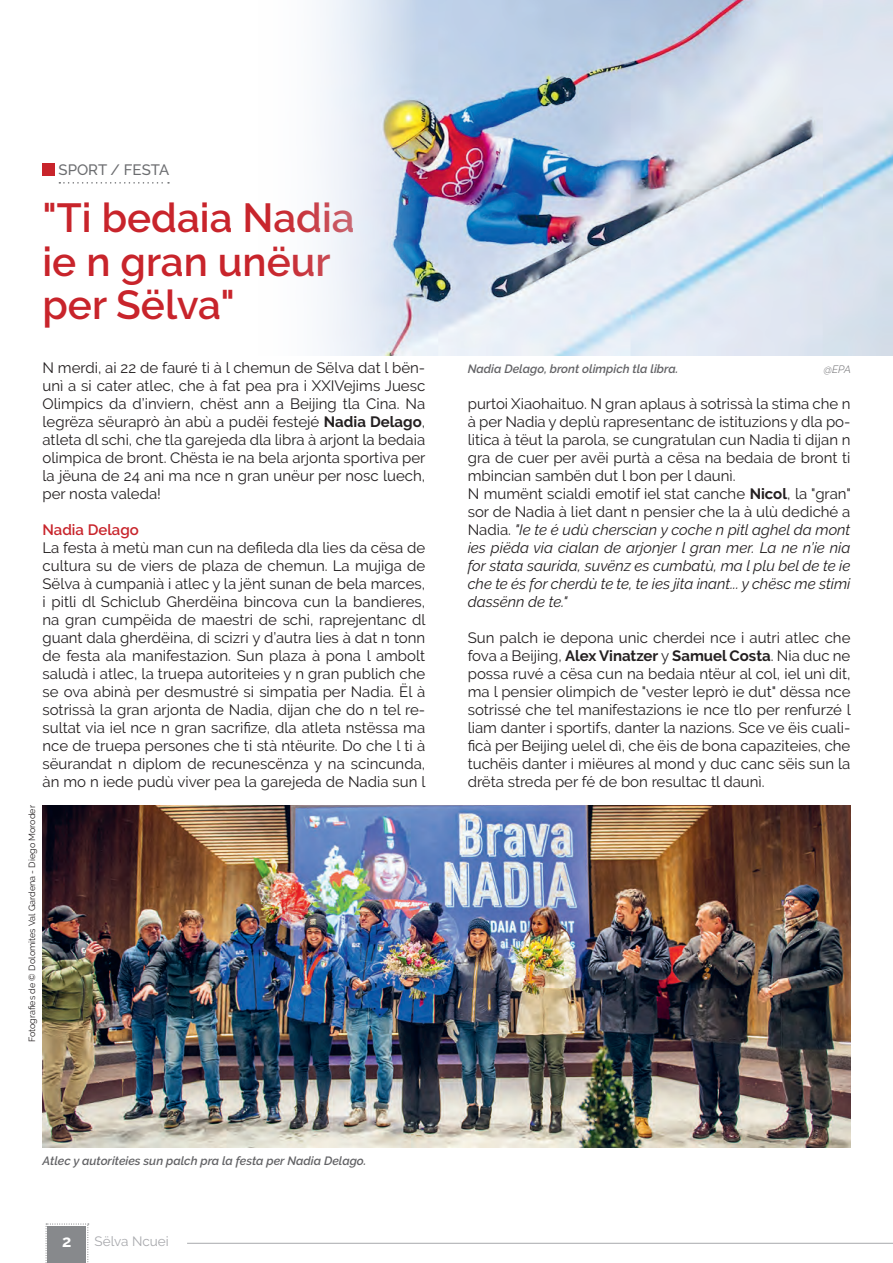
<style>
.page{position:relative;width:893px;height:1263px;background:#fff}
.page>*{position:absolute;margin:0;border:0;box-sizing:border-box;transform-origin:0 0}
.TITEL_32{font:600 40.5px "Raleway";color:#c8242b}
.t1{font:700 16.5px "Raleway";color:#fff}
.TEXT{font:15px/18px "Raleway";color:#231f20;text-align:justify}
.TEXT-2{font:italic 15px/18px "Raleway";color:#231f20;text-align:justify}
.Occhiello{font:500 15px "Raleway";color:#6c6d70}
.TEXT-3{font:600 15px "Raleway";color:#c8242b}
.t2{font:13.5px "Raleway";color:#a8a9ad}
.FOTO{font:italic 600 12px "Raleway";color:#636366}
.FOTO-2{font:italic 300 10.5px "Raleway";color:#636366}
.TEXT-4{font:9px "Raleway";color:#231f20}
.s1{font-weight:700}
.s2{font-style:normal}
.s3{font-weight:700;font-style:normal}
</style>
<div class="page">
<svg style="left:46px;top:1224px;width:43px;height:39px;background:#959699"></svg>
<hr style="left:187px;top:1243px;width:706px;height:1px;background:#a8a9ad">
<svg style="left:59px;top:182px;width:110px;height:2px"></svg>
<div style="left:43px;top:163px;width:12px;height:12px;background:#c8242b"></div>
<img style="left:323px;top:0;width:570px;height:355px">
<img style="left:43px;top:805px;width:807px;height:342px">
<p class="Occhiello" style="left:59px;top:161px;width:112px">SPORT / FESTA</p>
<p class="TITEL_32" style="left:43px;top:195px;width:314px">"Ti bedaia Nadia</p>
<p class="TITEL_32" style="left:43px;top:238px;width:290px">ie n gran unëur</p>
<p class="TITEL_32" style="left:43px;top:282px;width:194px">per Sëlva"</p>
<p class="TEXT" style="left:43px;top:359px;width:384px">N merdi, ai 22 de fauré ti à l chemun de Sëlva dat l bën&shy;unì a si cater atlec, che à fat pea pra i XXIVejims Juesc Olimpics da d’inviern, chëst ann a Beijing tla Cina. Na legrëza sëuraprò àn abù a pudëi festejé <span class="s1">Nadia Delago</span>, atleta dl schi, che tla garejeda dla libra à arjont la bedaia olimpica de bront. Chësta ie na bela arjonta sportiva per la jëuna de 24 ani ma nce n gran unëur per nosc luech, per nosta valeda!</p>
<p class="TEXT-3" style="left:43px;top:521px;width:98px">Nadia Delago</p>
<p class="TEXT" style="left:43px;top:539px;width:385px">La festa à metù man cun na defileda dla lies da cësa de cultura su de viers de plaza de chemun. La mujiga de Sëlva à cumpanià i atlec y la jënt sunan de bela marces, i pitli dl Schiclub Gherdëina bincova cun la bandieres, na gran cumpëida de maestri de schi, raprejentanc dl guant dala gherdëina, di scizri y d’autra lies à dat n tonn de festa ala manifestazion. Sun plaza à pona l ambolt saludà i atlec, la truepa autoriteies y n gran publich che se ova abinà per desmustré si simpatia per Nadia. Ël à sotrissà la gran arjonta de Nadia, dijan che do n tel re&shy;sultat via iel nce n gran sacrifize, dla atleta nstëssa ma nce de truepa persones che ti stà ntëurite. Do che l ti à sëurandat n diplom de recunescënza y na scincunda, àn mo n iede pudù viver pea la garejeda de Nadia sun l</p>
<p class="TEXT-4" style="left:27px;top:1042px;width:239px;rotate:-90deg">Fotografies de © Dolomites Val Gardena - Diego Moroder</p>
<p class="FOTO" style="left:468px;top:362px;width:212px">Nadia Delago, bront olimpich tla libra.</p>
<p class="FOTO-2" style="left:824px;top:363px;width:29px">@EPA</p>
<p class="TEXT" style="left:468px;top:395px;width:384px">purtoi Xiaohaituo. N gran aplaus à sotrissà la stima che n à per Nadia y deplù rapresentanc de istituzions y dla po&shy;litica à tëut la parola, se cungratulan cun Nadia ti dijan n gra de cuer per avëi purtà a cësa na bedaia de bront ti mbincian sambën dut l bon per l daunì.</p>
<p class="TEXT-2" style="left:468px;top:485px;width:385px"><span class="s2">N mumënt scialdi emotif iel stat canche</span> <span class="s3">Nicol</span><span class="s2">, la "gran" sor de Nadia à liet dant n pensier che la à ulù dediché a Nadia.</span> "Ie te é udù cherscian y coche n pitl aghel da mont ies piëda via cialan de arjonjer l gran mer. La ne n’ie nia for stata saurida, suvënz es cumbatù, ma l plu bel de te ie che te és for cherdù te te, te ies jita inant... y chësc me stimi dassënn de te."</p>
<p class="TEXT" style="left:468px;top:629px;width:385px">Sun palch ie depona unic cherdei nce i autri atlec che fova a Beijing, <span class="s1">Alex Vinatzer</span> y <span class="s1">Samuel Costa</span>. Nia duc ne possa ruvé a cësa cun na bedaia ntëur al col, iel unì dit, ma l pensier olimpich de "vester leprò ie dut" dëssa nce sotrissé che tel manifestazions ie nce tlo per renfurzé l liam danter i sportifs, danter la nazions. Sce ve ëis cuali&shy;ficà per Beijing uelel dì, che ëis de bona capaziteies, che tuchëis danter i miëures al mond y duc canc sëis sun la drëta streda per fé de bon resultac tl daunì.</p>
<p class="FOTO" style="left:43px;top:1154px;width:325px">Atlec y autoriteies sun palch pra la festa per Nadia Delago.</p>
<p class="t1" style="left:62px;top:1232px;width:11px">2</p>
<p class="t2" style="left:95px;top:1233px;width:76px">Sëlva Ncuei</p>
</div>
